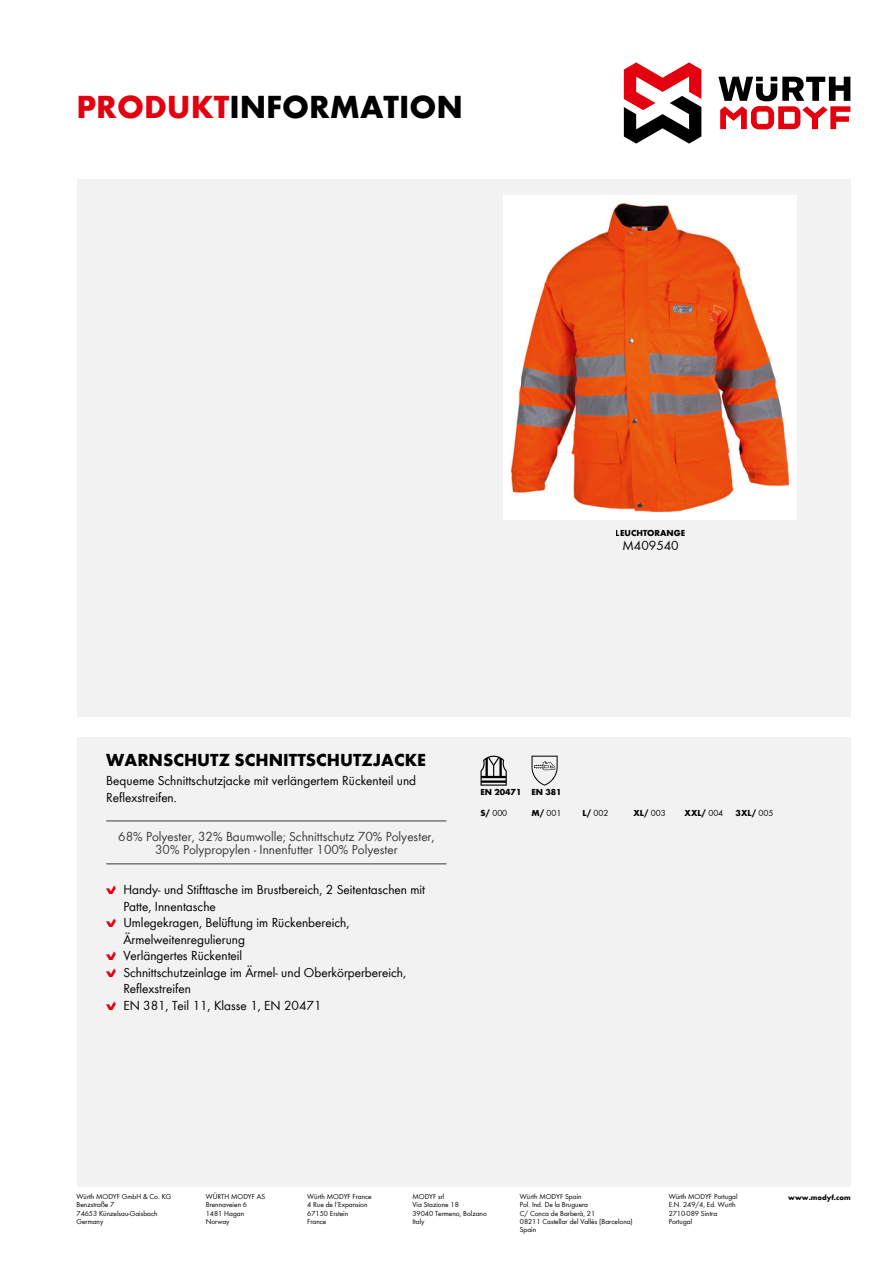
<style>
.page{position:relative;width:893px;height:1263px;background:#fff}
.page>*{position:absolute;margin:0;border:0;box-sizing:border-box;transform-origin:0 0}
.t1{font:700 33px "Wuerth Global";color:#000}
.t2{font:700 18px "Wuerth Global";color:#000}
.t3{font:13.5px/16.5px "Wuerth Global";color:#000}
.t4{font:13.5px/13.5px "Wuerth Global";color:#3b3b3a;text-align:center}
.t5{font:700 9px "Wuerth Global";color:#000}
.t6{font:9px "Wuerth Global";color:#000}
.t7{font:7.5px/8.2px "Wuerth Global";color:#000}
.t8{font:700 7.5px "Wuerth Global";color:#000}
.s1{color:#e3000f}
.s2{font-family:"Wuerth Num";color:#e3000f}
.s3{font-weight:700}
.s4{font-weight:400}
</style>
<div class="page">
<svg style="left:718px;top:77px;width:132px;height:52px"></svg>
<svg style="left:624px;top:62px;width:77px;height:82px"></svg>
<div style="left:77px;top:179px;width:773px;height:1007px;background:#f2f2f2"></div>
<div style="left:64px;top:717px;width:805px;height:19px;background:#fff"></div>
<hr style="left:106px;top:821px;width:340px;height:1px;background:#3b3b3a">
<hr style="left:106px;top:864px;width:340px;height:1px;background:#3b3b3a">
<svg style="left:480px;top:756px;width:27px;height:30px"></svg>
<svg style="left:532px;top:756px;width:26px;height:30px"></svg>
<img style="left:503px;top:195px;width:293px;height:324px">
<h1 class="t1" style="left:77px;top:87px;width:388px"><span class="s1">PRODUKT</span>INFORMATION</h1>
<p class="t5" style="left:616px;top:528px;width:71px">LEUCHTORANGE</p>
<h3 class="t3" style="left:622px;top:537px;width:58px">M409540</h3>
<h2 class="t2" style="left:106px;top:749px;width:321px">WARNSCHUTZ SCHNITTSCHUTZJACKE</h2>
<h3 class="t3" style="left:106px;top:772px;width:311px">Bequeme Schnittschutzjacke mit verlängertem Rückenteil und<br>Reflexstreifen.</h3>
<h3 class="t4" style="left:118px;top:829px;width:318px">68% Polyester, 32% Baumwolle; Schnittschutz 70% Polyester,<br>30% Polypropylen - Innenfutter 100% Polyester</h3>
<h3 class="t3" style="left:106px;top:881px;width:320px"><span class="s2">B</span> Handy- und Stifttasche im Brustbereich, 2 Seitentaschen mit</h3>
<h3 class="t3" style="left:123px;top:898px;width:94px">Patte, Innentasche</h3>
<h3 class="t3" style="left:106px;top:914px;width:245px"><span class="s2">B</span> Umlegekragen, Belüftung im Rückenbereich,</h3>
<h3 class="t3" style="left:123px;top:931px;width:123px">Ärmelweitenregulierung</h3>
<h3 class="t3" style="left:106px;top:947px;width:138px"><span class="s2">B</span> Verlängertes Rückenteil</h3>
<h3 class="t3" style="left:106px;top:964px;width:301px"><span class="s2">B</span> Schnittschutzeinlage im Ärmel- und Oberkörperbereich,</h3>
<h3 class="t3" style="left:123px;top:980px;width:69px">Reflexstreifen</h3>
<h3 class="t3" style="left:106px;top:997px;width:217px"><span class="s2">B</span> EN 381, Teil 11, Klasse 1, EN 20471</h3>
<p class="t5" style="left:480px;top:787px;width:83px">EN 20471 EN 381</p>
<p class="t6" style="left:480px;top:807px;width:28px"><span class="s3">S/</span> 000</p>
<p class="t6" style="left:531px;top:807px;width:31px"><span class="s3">M/</span> 001</p>
<p class="t6" style="left:583px;top:807px;width:27px"><span class="s3">L/</span> 002</p>
<p class="t5" style="left:634px;top:807px;width:34px">XL/ <span class="s4">003</span></p>
<p class="t5" style="left:685px;top:807px;width:40px">XXL/ <span class="s4">004</span></p>
<p class="t5" style="left:736px;top:807px;width:39px">3XL/ <span class="s4">005</span></p>
<p class="t7" style="left:206px;top:1192px;width:61px">WÜRTH MODYF AS<br>Brennaveien 6<br>1481 Hagan<br>Norway</p>
<p class="t7" style="left:307px;top:1192px;width:66px">Würth MODYF France<br>4 Rue de l’Expansion<br>67150 Erstein<br>France</p>
<p class="t7" style="left:669px;top:1192px;width:70px">Würth MODYF Portugal<br>E.N. 249/4, Ed. Wurth<br>2710-089 Sintra<br>Portugal</p>
<p class="t8" style="left:788px;top:1193px;width:64px">www.modyf.com</p>
<p class="t7" style="left:77px;top:1192px;width:96px">Würth MODYF GmbH &amp; Co. KG<br>Benzstraße 7<br>74653 Künzelsau-Gaisbach<br>Germany</p>
<p class="t7" style="left:412px;top:1192px;width:76px">MODYF srl<br>Via Stazione 18<br>39040 Termeno, Bolzano<br>Italy</p>
<p class="t7" style="left:520px;top:1192px;width:114px">Würth MODYF Spain<br>Pol. Ind. De la Bruguera<br>C/ Conca de Barberà, 21<br>08211 Castellar del Vallès (Barcelona)<br>Spain</p>
</div>
